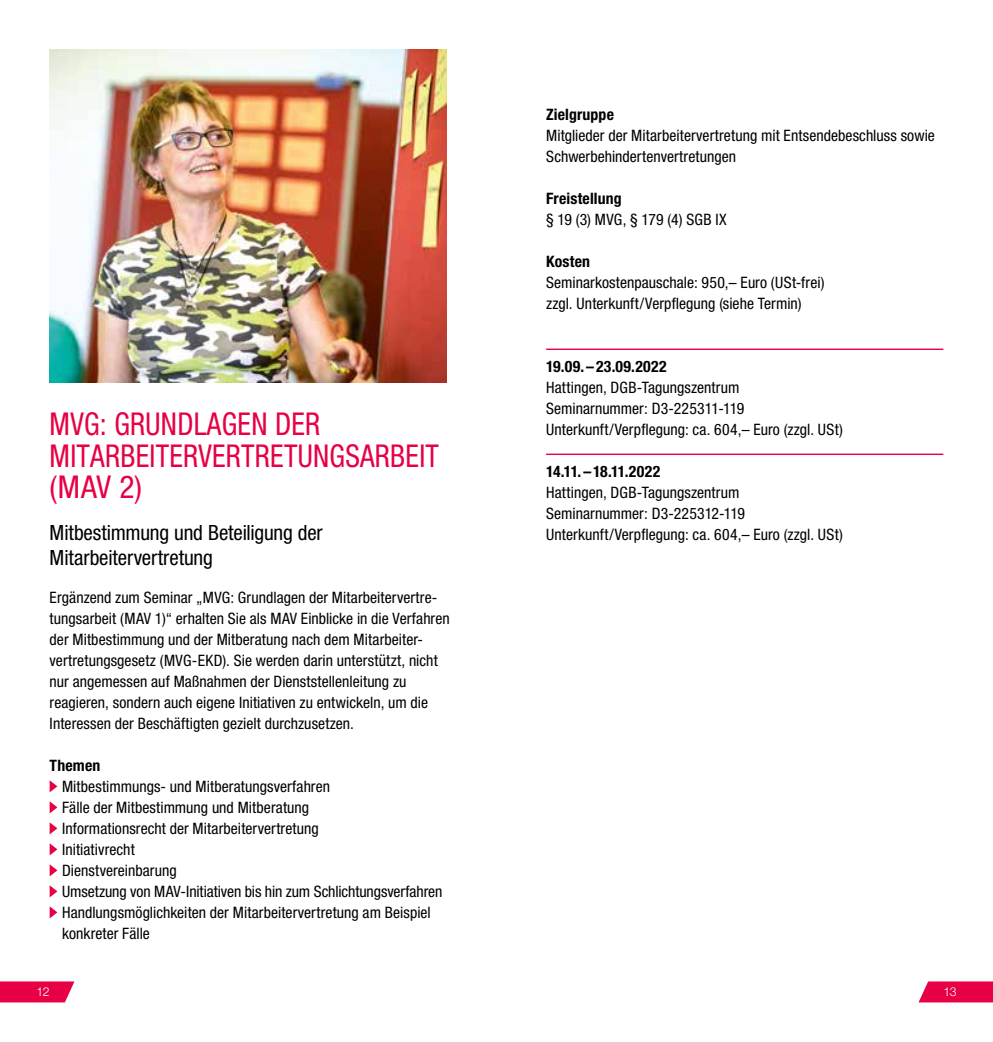
<style>
.page{position:relative;width:993px;height:1042px;background:#fff}
.page>*{position:absolute;margin:0;border:0;box-sizing:border-box;transform-origin:0 0}
.t1{font:condensed 31.5px/31.5px "Helvetica Neue LT Std";letter-spacing:.01em;color:#e70044;scale:.92 1}
.t2{font:condensed 21px/24.5px "Helvetica Neue LT Std";letter-spacing:-.005em;color:#000}
.t3{font:condensed 15.75px/21px "Helvetica Neue LT Std";letter-spacing:.005em;color:#000}
.t4{font:700 condensed 15.75px "Helvetica Neue LT Std";letter-spacing:.01em;color:#000}
.t5{font:700 condensed 15.75px "Helvetica Neue LT Std";letter-spacing:-.035em;color:#000}
.t6{font:300 12.25px "Helvetica Neue LT Std";color:#fff}
</style>
<div class="page">
<svg style="left:50px;top:780px;width:7px;height:12px"></svg>
<svg style="left:50px;top:801px;width:7px;height:12px"></svg>
<svg style="left:50px;top:822px;width:7px;height:12px"></svg>
<svg style="left:50px;top:843px;width:7px;height:12px"></svg>
<svg style="left:50px;top:864px;width:7px;height:12px"></svg>
<svg style="left:50px;top:885px;width:7px;height:12px"></svg>
<svg style="left:50px;top:906px;width:7px;height:12px"></svg>
<hr style="left:546px;top:348px;width:397px;height:2px;background:#e70044">
<hr style="left:546px;top:453px;width:397px;height:2px;background:#e70044">
<img style="left:50px;top:50px;width:396px;height:332px">
<svg style="left:0;top:981px;width:74px;height:21px;background:#e81352"></svg>
<svg style="left:918px;top:981px;width:74px;height:21px;background:#e91755"></svg>
<h1 class="t1" style="left:50px;top:408px;width:424px">MVG: GRUNDLAGEN DER<br>MITARBEITERVERTRETUNGSARBEIT (MAV 2)</h1>
<h2 class="t2" style="left:50px;top:520px;width:274px">Mitbestimmung und Beteiligung der<br>Mitarbeitervertretung</h2>
<p class="t3" style="left:50px;top:587px;width:401px">Ergänzend zum Seminar „MVG: Grundlagen der Mitarbeitervertre&shy;tungsarbeit (MAV 1)“ erhalten Sie als MAV Einblicke in die Verfahren der Mitbestimmung und der Mitberatung nach dem Mitarbeiter&shy;vertretungsgesetz (MVG-EKD). Sie werden darin unterstützt, nicht nur angemessen auf Maßnahmen der Dienststellenleitung zu reagieren, sondern auch eigene Initiativen zu entwickeln, um die Interessen der Beschäftigten gezielt durchzusetzen.</p>
<p class="t4" style="left:50px;top:756px;width:52px">Themen</p>
<p class="t3" style="left:62px;top:776px;width:382px">Mitbestimmungs- und Mitberatungsverfahren<br>Fälle der Mitbestimmung und Mitberatung<br>Informationsrecht der Mitarbeitervertretung<br>Initiativrecht<br>Dienstvereinbarung<br>Umsetzung von MAV-Initiativen bis hin zum Schlichtungsverfahren Handlungsmöglichkeiten der Mitarbeitervertretung am Beispiel konkreter Fälle</p>
<p class="t4" style="left:546px;top:105px;width:69px">Zielgruppe</p>
<p class="t3" style="left:546px;top:125px;width:390px">Mitglieder der Mitarbeitervertretung mit Entsendebeschluss sowie<br>Schwerbehindertenvertretungen</p>
<p class="t4" style="left:546px;top:189px;width:77px">Freistellung</p>
<p class="t3" style="left:546px;top:209px;width:182px">§ 19 (3) MVG, § 179 (4) SGB IX</p>
<p class="t4" style="left:546px;top:252px;width:45px">Kosten</p>
<p class="t3" style="left:546px;top:272px;width:280px">Seminarkostenpauschale: 950,– Euro (USt-frei) zzgl. Unterkunft/Verpflegung (siehe Termin)</p>
<p class="t4" style="left:546px;top:357px;width:122px">19.09.–23.09.2022</p>
<p class="t3" style="left:546px;top:377px;width:298px">Hattingen, DGB-Tagungszentrum<br>Seminarnummer: D3-225311-119<br>Unterkunft/Verpflegung: ca. 604,– Euro (zzgl. USt)</p>
<p class="t5" style="left:546px;top:462px;width:116px">14.11. – 18.11.2022</p>
<p class="t3" style="left:546px;top:482px;width:298px">Hattingen, DGB-Tagungszentrum<br>Seminarnummer: D3-225312-119<br>Unterkunft/Verpflegung: ca. 604,– Euro (zzgl. USt)</p>
<p class="t6" style="left:37px;top:984px;width:15px">12</p>
<p class="t6" style="left:943px;top:984px;width:15px">13</p>
</div>
